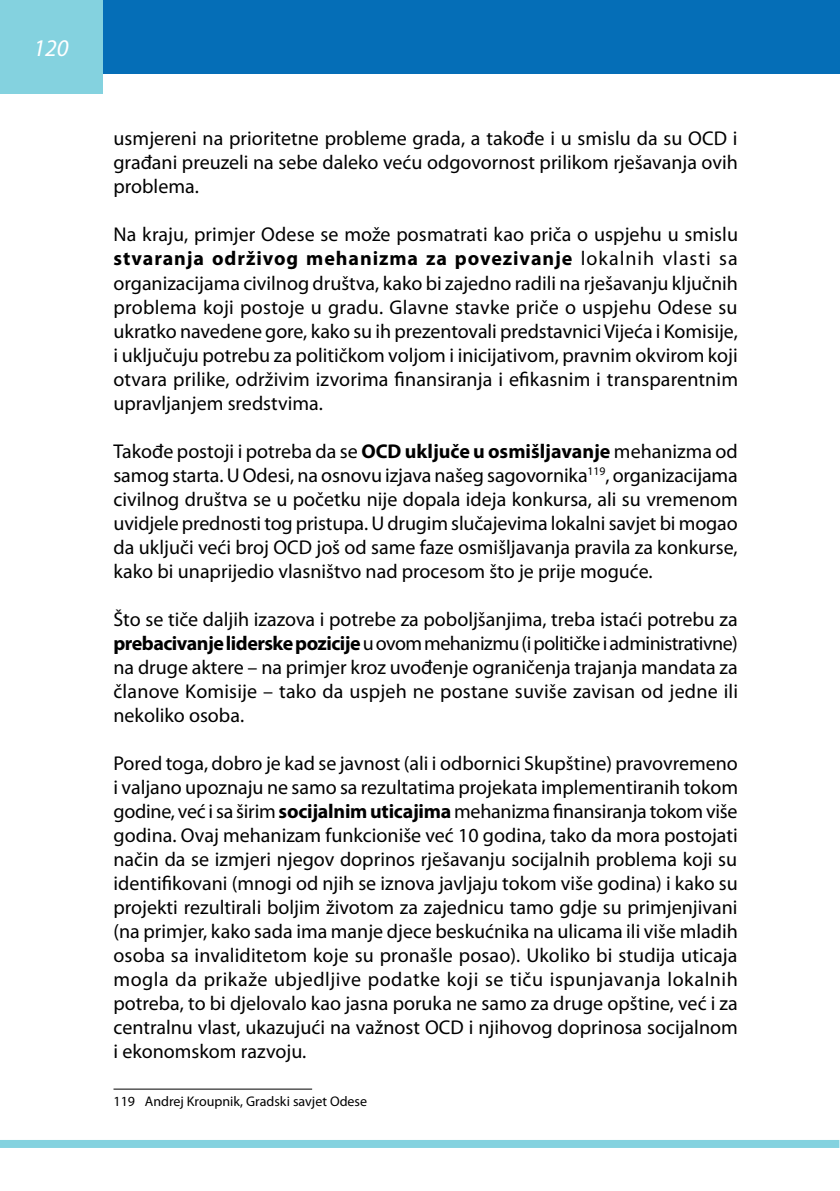
<style>
.page{position:relative;width:840px;height:1191px;background:#fff}
.page>*{position:absolute;margin:0;border:0;box-sizing:border-box;transform-origin:0 0}
.t1{font:italic 24px "Myriad Pro";color:#fff}
.t2{font:20px/24px "Myriad Pro";color:#000;text-align:justify}
.t3{font:14px "Myriad Pro";color:#000}
.s1{font-weight:700}
</style>
<div class="page">
<div style="left:101px;top:0;width:737px;height:74px;background:#056eb7"></div>
<div style="left:0;top:0;width:102px;height:94px;background:#84d2df"></div>
<div style="left:0;top:1140px;width:838px;height:8px;background:#84d2df"></div>
<hr style="left:113px;top:1088px;width:199px;height:1px;background:#000">
<p class="t1" style="left:33px;top:33px;width:37px">120</p>
<p class="t2" style="left:113px;top:126px;width:625px">usmjereni na prioritetne probleme grada, a takođe i u smislu da su OCD i građani preuzeli na sebe daleko veću odgovornost prilikom rješavanja ovih problema.</p>
<p class="t2" style="left:113px;top:222px;width:625px">Na kraju, primjer Odese se može posmatrati kao priča o uspjehu u smislu <span class="s1">stvaranja održivog mehanizma za povezivanje</span> lokalnih vlasti sa organizacijama civilnog društva, kako bi zajedno radili na rješavanju ključnih problema koji postoje u gradu. Glavne stavke priče o uspjehu Odese su ukratko navedene gore, kako su ih prezentovali predstavnici Vijeća i Komisije, i uključuju potrebu za političkom voljom i inicijativom, pravnim okvirom koji otvara prilike, održivim izvorima finansiranja i efikasnim i transparentnim upravljanjem sredstvima.</p>
<p class="t2" style="left:113px;top:438px;width:262px">Takođe postoji i potreba da se <span class="s1">OCD</span></p>
<p class="t2" style="left:113px;top:438px;width:625px;text-indent:291px"><span class="s1">uključe u osmišljavanje</span> mehanizma od samog starta. U Odesi, na osnovu izjava našeg sagovornika<sup>119</sup>, organizacijama civilnog društva se u početku nije dopala ideja konkursa, ali su vremenom uvidjele prednosti tog pristupa. U drugim slučajevima lokalni savjet bi mogao da uključi veći broj OCD još od same faze osmišljavanja pravila za konkurse, kako bi unaprijedio vlasništvo nad procesom što je prije moguće.</p>
<p class="t2" style="left:113px;top:606px;width:625px">Što se tiče daljih izazova i potrebe za poboljšanjima, treba istaći potrebu za <span class="s1">prebacivanje liderske pozicije</span> u ovom mehanizmu (i političke i administrativne) na druge aktere – na primjer kroz uvođenje ograničenja trajanja mandata za članove Komisije – tako da uspjeh ne postane suviše zavisan od jedne ili nekoliko osoba.</p>
<p class="t2" style="left:113px;top:750px;width:625px">Pored toga, dobro je kad se javnost (ali i odbornici Skupštine) pravovremeno i valjano upoznaju ne samo sa rezultatima projekata implementiranih tokom godine, već i sa širim <span class="s1">socijalnim uticajima</span> mehanizma finansiranja tokom više godina. Ovaj mehanizam funkcioniše već 10 godina, tako da mora postojati način da se izmjeri njegov doprinos rješavanju socijalnih problema koji su identifikovani (mnogi od njih se iznova javljaju tokom više godina) i kako su projekti rezultirali boljim životom za zajednicu tamo gdje su primjenjivani (na primjer, kako sada ima manje djece beskućnika na ulicama ili više mladih osoba sa invaliditetom koje su pronašle posao). Ukoliko bi studija uticaja mogla da prikaže ubjedljive podatke koji se tiču ispunjavanja lokalnih potreba, to bi djelovalo kao jasna poruka ne samo za druge opštine, već i za centralnu vlast, ukazujući na važnost OCD i njihovog doprinosa socijalnom i ekonomskom razvoju.</p>
<p class="t3" style="left:113px;top:1092px;width:255px">119 Andrej Kroupnik, Gradski savjet Odese</p>
</div>
